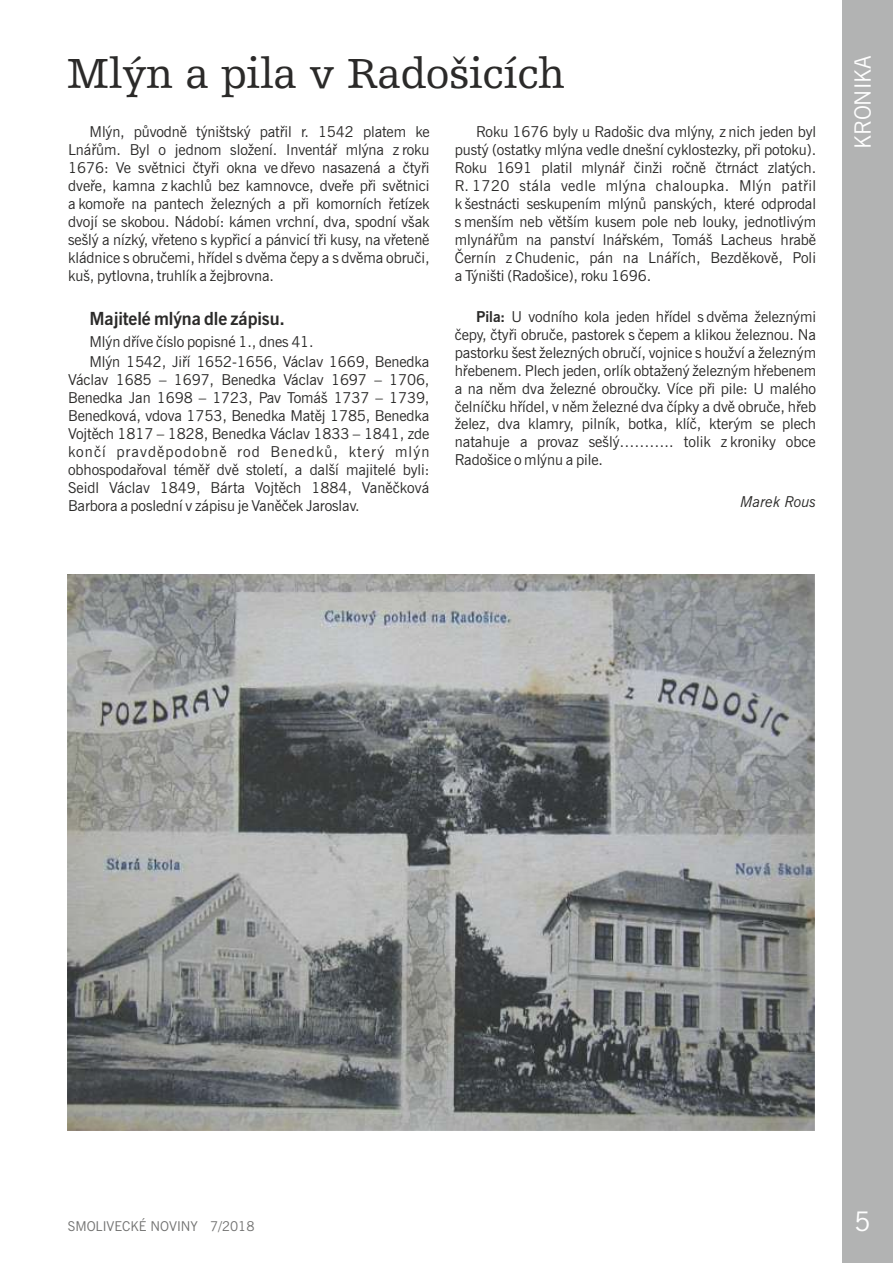
<style>
.page{position:relative;width:893px;height:1263px;background:#fff}
.page>*{position:absolute;margin:0;border:0;box-sizing:border-box;transform-origin:0 0}
.t1{font:44.4px "Humanist Slabserif 712 AT";letter-spacing:-.005em;color:#2b2a29}
.t2{font:27px "News Gothic AT";color:#fefefe}
.t3{font:22.5px "News Gothic AT";color:#fefefe}
.t4{font:700 18px "News Gothic AT";letter-spacing:-.005em;color:#2b2a29}
.t5{font:15px/18px "News Gothic AT";letter-spacing:-.005em;color:#2b2a29;text-align:justify}
.t6{font:italic 15px "News Gothic AT";letter-spacing:-.005em;color:#2b2a29}
.t7{font:13.5px "News Gothic AT";color:#727271}
.s1{font-weight:700}
</style>
<div class="page">
<div style="left:842px;top:0;width:51px;height:1263px;background:#b2b3b3"></div>
<img style="left:67px;top:575px;width:747px;height:555px">
<h1 class="t1" style="left:67px;top:56px;width:500px">Mlýn a pila v Radošicích</h1>
<p class="t5" style="left:68px;top:124px;width:363px;text-indent:21px">Mlýn, původně týništský patřil r. 1542 platem ke Lnářům. Byl o jednom složení. Inventář mlýna z roku 1676: Ve světnici čtyři okna ve dřevo nasazená a čtyři dveře, kamna z kachlů bez kamnovce, dveře při světnici a komoře na pantech železných a při komorních řetízek dvojí se skobou. Nádobí: kámen vrchní, dva, spodní však sešlý a nízký, vřeteno s kypřicí a pánvicí tři kusy, na vřeteně kládnice s obručemi, hřídel s dvěma čepy a s dvěma obruči, kuš, pytlovna, truhlík a žejbrovna.</p>
<p class="t4" style="left:89px;top:312px;width:197px">Majitelé mlýna dle zápisu.</p>
<p class="t5" style="left:89px;top:332px;width:342px;line-height:20.7px">Mlýn dříve číslo popisné 1., dnes 41.<br>Mlýn 1542, Jiří 1652-1656, Václav 1669, Benedka</p>
<p class="t5" style="left:68px;top:372px;width:363px">Václav 1685 – 1697, Benedka Václav 1697 – 1706, Benedka Jan 1698 – 1723, Pav Tomáš 1737 – 1739, Benedková, vdova 1753, Benedka Matěj 1785, Benedka Vojtěch 1817 – 1828, Benedka Václav 1833 – 1841, zde končí pravděpodobně rod Benedků, který mlýn obhospodařoval téměř dvě století, a další majitelé byli:<br>Seidl Václav 1849, Bárta Vojtěch 1884, Vaněčková Barbora a poslední v zápisu je Vaněček Jaroslav.</p>
<p class="t5" style="left:455px;top:124px;width:363px;text-indent:21px">Roku 1676 byly u Radošic dva mlýny, z nich jeden byl pustý (ostatky mlýna vedle dnešní cyklostezky, při potoku).<br>Roku 1691 platil mlynář činži ročně čtrnáct zlatých.<br>R. 1720 stála vedle mlýna chaloupka. Mlýn patřil k šestnácti seskupením mlýnů panských, které odprodal s menším neb větším kusem pole neb louky, jednotlivým mlynářům na panství lnářském, Tomáš Lacheus hrabě Černín z Chudenic, pán na Lnářích, Bezděkově, Poli a Týništi (Radošice), roku 1696.</p>
<p class="t5" style="left:455px;top:309px;width:363px;text-indent:21px"><span class="s1">Pila:</span> U vodního kola jeden hřídel s dvěma železnými čepy, čtyři obruče, pastorek s čepem a klikou železnou. Na pastorku šest železných obručí, vojnice s houžví a železným hřebenem. Plech jeden, orlík obtažený železným hřebenem a na něm dva železné obroučky. Více při pile: U malého čelníčku hřídel, v něm železné dva čípky a dvě obruče, hřeb želez, dva klamry, pilník, botka, klíč, kterým se plech natahuje a provaz sešlý……….. tolik z kroniky obce Radošice o mlýnu a pile.</p>
<p class="t6" style="left:740px;top:496px;width:77px">Marek Rous</p>
<h3 class="t3" style="left:855px;top:149px;width:95px;rotate:-90deg">KRONIKA</h3>
<p class="t7" style="left:68px;top:1221px;width:188px">SMOLIVECKÉ NOVINY 7/2018</p>
<h2 class="t2" style="left:854px;top:1211px;width:18px">5</h2>
</div>
